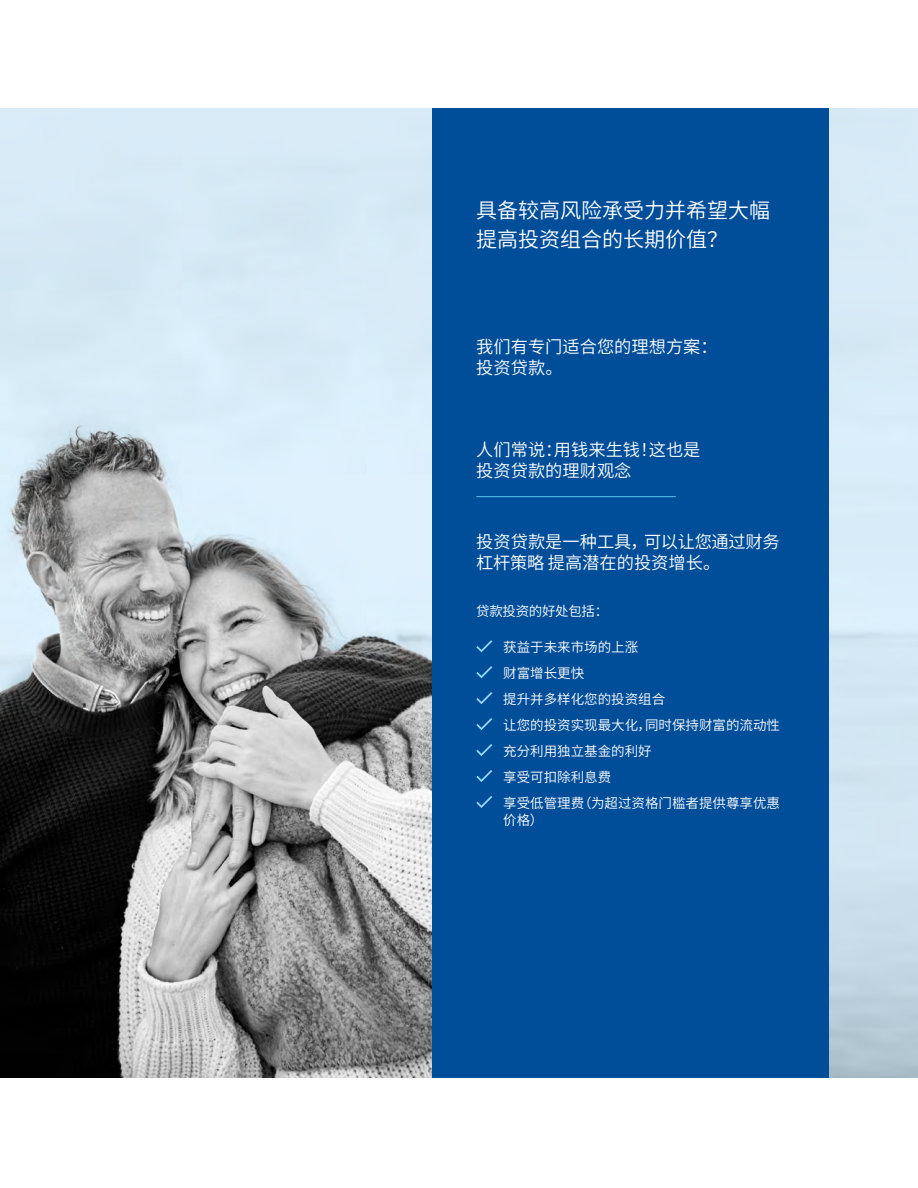
<style>
.page{position:relative;width:918px;height:1188px;background:#fff}
.page>*{position:absolute;margin:0;border:0;box-sizing:border-box;transform-origin:0 0}
.t1{font:21px/28.5px "Source Han Sans CN";color:#fff}
.H2_Blanc{font:17.25px/21px "Source Han Sans CN";color:#fff}
.H3_blanc{font:13.5px/16.5px "Source Han Sans CN";color:#fff}
.H3_blanc-2{font:13.5px "Source Han Sans CN";letter-spacing:-.025em;color:#fff}
</style>
<div class="page">
<img style="left:0;top:108px;width:918px;height:970px">
<div style="left:432px;top:108px;width:396px;height:970px;background:#004e9a"></div>
<hr style="left:476px;top:496px;width:200px;height:1px;background:#60c5f1">
<svg style="left:476px;top:640px;width:16px;height:12px"></svg>
<svg style="left:476px;top:666px;width:16px;height:12px"></svg>
<svg style="left:476px;top:692px;width:16px;height:12px"></svg>
<svg style="left:476px;top:718px;width:16px;height:12px"></svg>
<svg style="left:476px;top:744px;width:16px;height:12px"></svg>
<svg style="left:476px;top:770px;width:16px;height:12px"></svg>
<svg style="left:476px;top:796px;width:16px;height:12px"></svg>
<p class="t1" style="left:476px;top:197px;width:295px">具备较高风险承受力并希望大幅提高投资组合的长期价值？</p>
<h2 class="H2_Blanc" style="left:476px;top:337px;width:243px">我们有专门适合您的理想方案：投资贷款。</h2>
<p class="H2_Blanc" style="left:476px;top:439px;width:226px">人们常说：用钱来生钱！这也是投资贷款的理财观念</p>
<p class="H2_Blanc" style="left:476px;top:532px;width:305px">投资贷款是一种工具，可以让您通过财务杠杆策略 提高潜在的投资增长。</p>
<h3 class="H3_blanc-2" style="left:476px;top:603px;width:133px">贷款投资的好处包括：</h3>
<p class="H3_blanc" style="left:503px;top:639px;width:136px">获益于未来市场的上涨</p>
<p class="H3_blanc" style="left:503px;top:665px;width:82px">财富增长更快</p>
<p class="H3_blanc" style="left:503px;top:691px;width:163px">提升并多样化您的投资组合</p>
<p class="H3_blanc" style="left:503px;top:717px;width:278px">让您的投资实现最大化，同时保持财富的流动性</p>
<p class="H3_blanc" style="left:503px;top:743px;width:150px">充分利用独立基金的利好</p>
<p class="H3_blanc" style="left:503px;top:769px;width:109px">享受可扣除利息费</p>
<p class="H3_blanc" style="left:503px;top:795px;width:278px">享受低管理费（为超过资格门槛者提供尊享优惠价格）</p>
</div>
